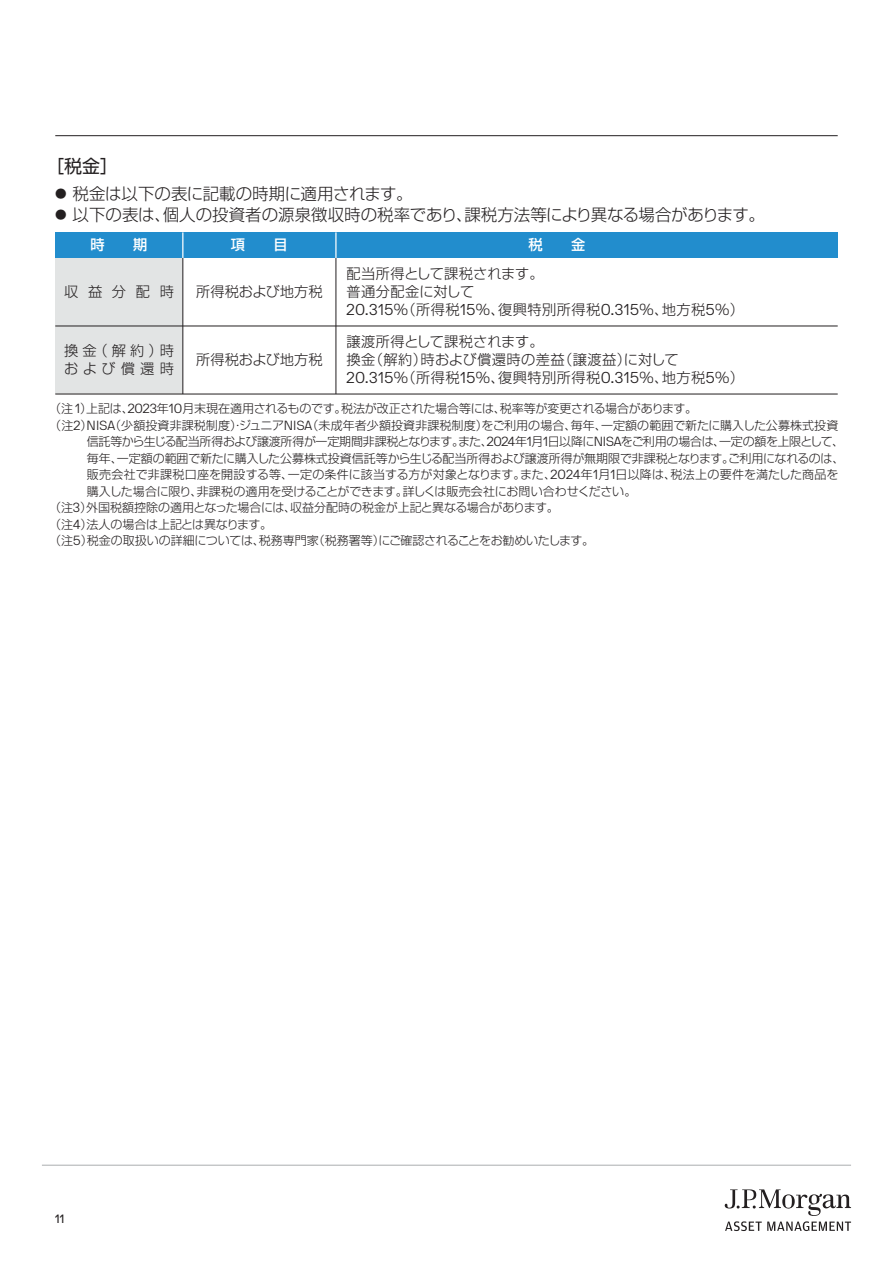
<style>
.page{position:relative;width:893px;height:1263px;background:#fff}
.page>*{position:absolute;margin:0;border:0;box-sizing:border-box;transform-origin:0 0}
.t1{font:18px "Shin Go Pro Regular 90 pv RKSJ H";color:#231f20}
.t2{font:16.5px "Shin Go Pro Light 90 pv RKSJ H";color:#231f20}
.t3{font:16.5px "Shin Go Pro Light 90 pv RKSJ H";letter-spacing:-.02em;color:#231f20}
.t4{font:14.25px/18px "Shin Go Pro Light 90 pv RKSJ H";letter-spacing:.03em;color:#231f20}
.t5{font:14.25px "Shin Go Pro Light 90 pv RKSJ H";color:#231f20}
.t6{font:14.25px/18px "Shin Go Pro Light 90 pv RKSJ H";letter-spacing:.315em;color:#231f20}
.t7{font:14.25px "Shin Go Pro Medium 90 pv RKSJ H";color:#fff}
.t8{font:12px "Shin Go Pro Light 90 pv RKSJ H";letter-spacing:-.015em;color:#231f20}
.t9{font:12px "Shin Go Pro Light 90 pv RKSJ H";letter-spacing:.01em;color:#231f20}
.t10{font:12px "Shin Go Pro Light 90 pv RKSJ H";letter-spacing:-.035em;color:#231f20}
.t11{font:12px "JPMAM Pro Reg";color:#231f20}
.s1{font-size:11.55px}
.s2{font-family:"JPMAM Pro Lig";font-size:15.75px}
.s3{font-family:"JPMAM Pro Lig";font-size:13.2px}
</style>
<div class="page">
<hr style="left:42px;top:1165px;width:809px;height:1px;background:#abadaf">
<hr style="left:55px;top:135px;width:783px;height:1px;background:#231f20">
<svg style="left:725px;top:1189px;width:126px;height:42px"></svg>
<div style="left:55px;top:258px;width:128px;height:136px;background:#e2e4e4"></div>
<hr style="left:182px;top:232px;width:1px;height:162px;background:#231f20">
<hr style="left:336px;top:232px;width:1px;height:162px;background:#231f20">
<div style="left:55px;top:232px;width:783px;height:26px;background:#228dcd"></div>
<hr style="left:55px;top:326px;width:783px;height:1px;background:#231f20">
<hr style="left:55px;top:394px;width:783px;height:1px;background:#231f20">
<svg style="left:182px;top:232px;width:1px;height:26px"></svg>
<hr style="left:335px;top:232px;width:2px;height:26px;background:#fff">
<h1 class="t1" style="left:46px;top:160px;width:73px">［税金］</h1>
<h2 class="t3" style="left:55px;top:188px;width:359px"><span class="s1">●</span> 税金は以下の表に記載の時期に適用されます。</h2>
<h2 class="t2" style="left:55px;top:209px;width:711px"><span class="s1">●</span> 以下の表は、個人の投資者の源泉徴収時の税率であり、課税方法等により異なる場合があります。</h2>
<p class="t7" style="left:91px;top:240px;width:58px">時　　期</p>
<p class="t7" style="left:231px;top:240px;width:58px">項　　目</p>
<p class="t7" style="left:529px;top:240px;width:58px">税　　金</p>
<p class="t5" style="left:196px;top:286px;width:128px">所得税および地方税</p>
<p class="t4" style="left:346px;top:267px;width:399px">配当所得として課税されます。<br>普通分配金に対して<br><span class="s2">20.315</span>％（所得税<span class="s2">15</span>％、復興特別所得税<span class="s2">0.315</span>％、地方税<span class="s2">5</span>％）</p>
<p class="t4" style="left:64px;top:285px;width:111px">収益分配時</p>
<p class="t6" style="left:64px;top:344px;width:111px">換金（解約）時および償還時</p>
<p class="t5" style="left:196px;top:354px;width:128px">所得税および地方税</p>
<p class="t4" style="left:346px;top:335px;width:399px">譲渡所得として課税されます。<br>換金（解約）時および償還時の差益（譲渡益）に対して<br><span class="s2">20.315</span>％（所得税<span class="s2">15</span>％、復興特別所得税<span class="s2">0.315</span>％、地方税<span class="s2">5</span>％）</p>
<p class="t8" style="left:49px;top:404px;width:649px">（注 <span class="s3">1</span>）上記は、<span class="s3">2023</span>年<span class="s3">10</span>月末現在適用されるものです。税法が改正された場合等には、税率等が変更される場合があります。</p>
<p class="t9" style="left:49px;top:420px;width:791px">（注<span class="s3">2</span>）<span class="s3">NISA</span>（少額投資非課税制度）・ジュニア<span class="s3">NISA</span>（未成年者少額投資非課税制度）をご利用の場合、毎年、一定額の範囲で新たに購入した公募株式投資</p>
<p class="t10" style="left:87px;top:437px;width:759px">信託等から生じる配当所得および譲渡所得が一定期間非課税となります。また、<span class="s3">2024</span>年<span class="s3">1</span>月<span class="s3">1</span>日以降に<span class="s3">NISA</span>をご利用の場合は、一定の額を上限として、</p>
<p class="t8" style="left:87px;top:453px;width:759px">毎年、一定額の範囲で新たに購入した公募株式投資信託等から生じる配当所得および譲渡所得が無期限で非課税となります。ご利用になれるのは、</p>
<p class="t9" style="left:87px;top:470px;width:753px">販売会社で非課税口座を開設する等、一定の条件に該当する方が対象となります。また、<span class="s3">2024</span>年<span class="s3">1</span>月<span class="s3">1</span>日以降は、税法上の要件を満たした商品を</p>
<p class="t8" style="left:87px;top:486px;width:551px">購入した場合に限り、非課税の適用を受けることができます。詳しくは販売会社にお問い合わせください。</p>
<p class="t8" style="left:49px;top:503px;width:511px">（注<span class="s3">3</span>）外国税額控除の適用となった場合には、収益分配時の税金が上記と異なる場合があります。</p>
<p class="t8" style="left:49px;top:519px;width:224px">（注<span class="s3">4</span>）法人の場合は上記とは異なります。</p>
<p class="t8" style="left:49px;top:536px;width:546px">（注<span class="s3">5</span>）税金の取扱いの詳細については、税務専門家（税務署等）にご確認されることをお勧めいたします。</p>
<p class="t11" style="left:55px;top:1212px;width:11px">11</p>
</div>
